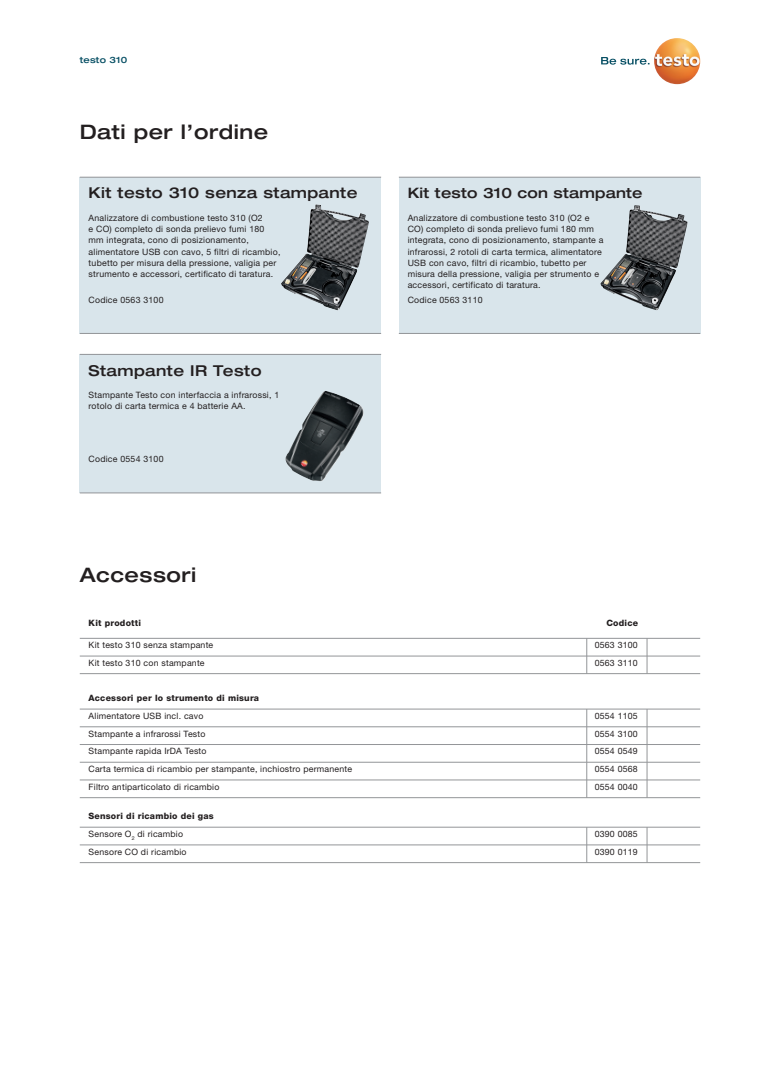
<style>
.page{position:relative;width:780px;height:1088px;background:#fff}
.page>*{position:absolute;margin:0;border:0;box-sizing:border-box;transform-origin:0 0}
.t1{font:500 expanded 20px "Helvetica Neue LTW1 G";letter-spacing:.025em;color:#231f20}
.t2{font:500 expanded 15px "Helvetica Neue LTW1 G";letter-spacing:.025em;color:#231f20}
.t3{font:500 expanded 14.38px "Helvetica Neue LTW1 G";letter-spacing:.015em;color:#231f20}
.t4{font:8.75px/11.2px "Helvetica Neue LTW1 G";letter-spacing:.025em;color:#231f20}
.t5{font:800 8.75px "Helvetica Neue LTW1 G";letter-spacing:.025em;color:#231f20}
.t6{font:500 expanded 8.75px "Helvetica Neue LTW1 G";letter-spacing:.025em;color:#074f64}
</style>
<div class="page">
<svg style="left:601px;top:57px;width:48px;height:8px"></svg>
<img style="left:654px;top:38px;width:46px;height:46px;border-radius:23px">
<div style="left:80px;top:177px;width:301px;height:156px;background:#d9e5eb"></div>
<div style="left:80px;top:354px;width:301px;height:139px;background:#d9e5eb"></div>
<hr style="left:80px;top:177px;width:301px;height:1px;background:#939598">
<hr style="left:80px;top:354px;width:301px;height:1px;background:#939598">
<hr style="left:80px;top:333px;width:301px;height:1px;background:#939598">
<hr style="left:80px;top:493px;width:301px;height:1px;background:#939598">
<img style="left:281px;top:205px;width:88px;height:105px">
<img style="left:285px;top:391px;width:79px;height:90px">
<div style="left:399px;top:177px;width:301px;height:156px;background:#d9e5eb"></div>
<hr style="left:399px;top:177px;width:301px;height:1px;background:#939598">
<hr style="left:399px;top:333px;width:301px;height:1px;background:#939598">
<img style="left:600px;top:205px;width:87px;height:105px">
<hr style="left:80px;top:673px;width:620px;height:1px;background:#939598">
<hr style="left:80px;top:797px;width:620px;height:1px;background:#939598">
<hr style="left:80px;top:862px;width:620px;height:1px;background:#939598">
<hr style="left:80px;top:709px;width:620px;height:1px;background:#939598">
<hr style="left:80px;top:726px;width:620px;height:1px;background:#939598">
<hr style="left:80px;top:744px;width:620px;height:1px;background:#939598">
<hr style="left:80px;top:762px;width:620px;height:1px;background:#939598">
<hr style="left:80px;top:780px;width:620px;height:1px;background:#939598">
<svg style="left:586px;top:709px;width:1px;height:88px"></svg>
<svg style="left:646px;top:709px;width:1px;height:89px"></svg>
<hr style="left:80px;top:827px;width:620px;height:1px;background:#939598">
<hr style="left:80px;top:844px;width:620px;height:1px;background:#939598">
<svg style="left:586px;top:827px;width:1px;height:35px"></svg>
<svg style="left:646px;top:827px;width:1px;height:35px"></svg>
<hr style="left:80px;top:638px;width:620px;height:1px;background:#939598">
<hr style="left:80px;top:656px;width:620px;height:1px;background:#939598">
<svg style="left:586px;top:639px;width:1px;height:34px"></svg>
<svg style="left:646px;top:638px;width:1px;height:35px"></svg>
<p class="t6" style="left:80px;top:55px;width:49px">testo 310</p>
<h1 class="t1" style="left:80px;top:119px;width:190px">Dati per l’ordine</h1>
<h2 class="t2" style="left:89px;top:183px;width:270px">Kit testo 310 senza stampante</h2>
<p class="t4" style="left:89px;top:212px;width:193px">Analizzatore di combustione testo 310 (O2<br>e CO) completo di sonda prelievo fumi 180 mm integrata, cono di posizionamento, alimentatore USB con cavo, 5 filtri di ricambio, tubetto per misura della pressione, valigia per strumento e accessori, certificato di taratura.</p>
<p class="t4" style="left:89px;top:294px;width:76px">Codice 0563 3100</p>
<h2 class="t2" style="left:89px;top:361px;width:174px">Stampante IR Testo</h2>
<p class="t4" style="left:89px;top:389px;width:192px">Stampante Testo con interfaccia a infrarossi, 1 rotolo di carta termica e 4 batterie AA.</p>
<p class="t4" style="left:89px;top:453px;width:76px">Codice 0554 3100</p>
<h1 class="t1" style="left:80px;top:562px;width:118px">Accessori</h1>
<h3 class="t3" style="left:407px;top:184px;width:236px">Kit testo 310 con stampante</h3>
<p class="t4" style="left:407px;top:212px;width:197px">Analizzatore di combustione testo 310 (O2 e CO) completo di sonda prelievo fumi 180 mm integrata, cono di posizionamento, stampante a infrarossi, 2 rotoli di carta termica, alimentatore USB con cavo, filtri di ricambio, tubetto per misura della pressione, valigia per strumento e accessori, certificato di taratura.</p>
<p class="t4" style="left:407px;top:294px;width:76px">Codice 0563 3110</p>
<p class="t5" style="left:89px;top:618px;width:54px">Kit prodotti</p>
<p class="t5" style="left:606px;top:618px;width:33px">Codice</p>
<p class="t4" style="left:89px;top:636px;width:126px;line-height:17.8px">Kit testo 310 senza stampante<br>Kit testo 310 con stampante</p>
<p class="t5" style="left:88px;top:693px;width:172px">Accessori per lo strumento di misura</p>
<p class="t4" style="left:89px;top:707px;width:265px;line-height:17.8px">Alimentatore USB incl. cavo<br>Stampante a infrarossi Testo<br>Stampante rapida IrDA Testo<br>Carta termica di ricambio per stampante, inchiostro permanente Filtro antiparticolato di ricambio</p>
<p class="t4" style="left:89px;top:825px;width:99px;line-height:17.8px">Sensore O<sub>2</sub> di ricambio<br>Sensore CO di ricambio</p>
<p class="t5" style="left:88px;top:811px;width:127px">Sensori di ricambio dei gas</p>
<p class="t4" style="left:594px;top:636px;width:45px;line-height:17.8px">0563 3100<br>0563 3110</p>
<p class="t4" style="left:594px;top:707px;width:45px;line-height:17.8px;text-align:justify">0554 1105<br>0554 3100<br>0554 0549<br>0554 0568<br>0554 0040</p>
<p class="t4" style="left:594px;top:825px;width:45px;line-height:17.8px">0390 0085<br>0390 0119</p>
</div>
